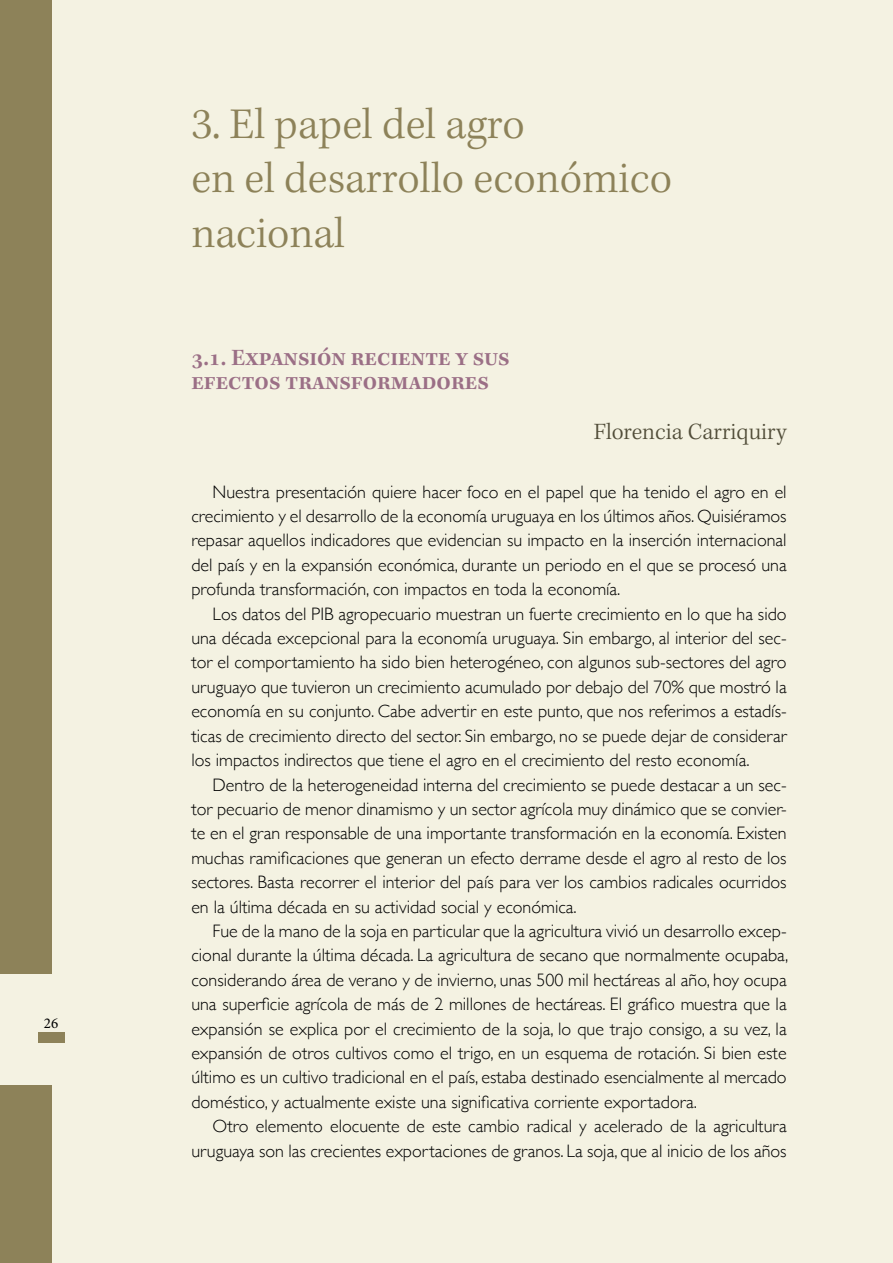
<style>
.page{position:relative;width:893px;height:1263px;background:#f4f2e2}
.page>*{position:absolute;margin:0;border:0;box-sizing:border-box;transform-origin:0 0}
.t1{font:300 45px/54.4px "Kepler Std";color:#8d8259}
.t2{font:600 24px/24.5px "Kepler Std";color:#9b6f86}
.t3{font:300 24px "Kepler Std";color:#514d39}
.t4{font:300 18px/24.5px "Gill Sans";color:#000;text-align:justify}
.t5{font:15px "Minion Pro";color:#000}
</style>
<div class="page">
<div style="left:38px;top:1032px;width:26px;height:10px;background:#8d8259"></div>
<div style="left:0;top:0;width:51px;height:974px;background:#8d8259"></div>
<div style="left:0;top:1085px;width:51px;height:178px;background:#8d8259"></div>
<p class="t5" style="left:44px;top:1013px;width:16px">26</p>
<h1 class="t1" style="left:191px;top:98px;width:482px">3. El papel del agro<br>en el desarrollo económico nacional</h1>
<h2 class="t2" style="left:191px;top:346px;width:320px">3.1. Expansión reciente y sus efectos transformadores</h2>
<h2 class="t3" style="left:594px;top:418px;width:194px">Florencia Carriquiry</h2>
<p class="t4" style="left:191px;top:479px;width:597px;text-indent:21px">Nuestra presentación quiere hacer foco en el papel que ha tenido el agro en el crecimiento y el desarrollo de la economía uruguaya en los últimos años. Quisiéramos repasar aquellos indicadores que evidencian su impacto en la inserción internacional del país y en la expansión económica, durante un periodo en el que se procesó una profunda transformación, con impactos en toda la economía.</p>
<p class="t4" style="left:191px;top:601px;width:597px;text-indent:21px">Los datos del PIB agropecuario muestran un fuerte crecimiento en lo que ha sido una década excepcional para la economía uruguaya. Sin embargo, al interior del sec&shy;tor el comportamiento ha sido bien heterogéneo, con algunos sub-sectores del agro uruguayo que tuvieron un crecimiento acumulado por debajo del 70% que mostró la economía en su conjunto. Cabe advertir en este punto, que nos referimos a estadís&shy;ticas de crecimiento directo del sector. Sin embargo, no se puede dejar de considerar los impactos indirectos que tiene el agro en el crecimiento del resto economía.</p>
<p class="t4" style="left:191px;top:771px;width:597px;text-indent:21px">Dentro de la heterogeneidad interna del crecimiento se puede destacar a un sec&shy;tor pecuario de menor dinamismo y un sector agrícola muy dinámico que se convier&shy;te en el gran responsable de una importante transformación en la economía. Existen muchas ramificaciones que generan un efecto derrame desde el agro al resto de los sectores. Basta recorrer el interior del país para ver los cambios radicales ocurridos en la última década en su actividad social y económica.</p>
<p class="t4" style="left:191px;top:918px;width:598px;text-indent:21px">Fue de la mano de la soja en particular que la agricultura vivió un desarrollo excep&shy;cional durante la última década. La agricultura de secano que normalmente ocupaba, considerando área de verano y de invierno, unas 500 mil hectáreas al año, hoy ocupa una superficie agrícola de más de 2 millones de hectáreas. El gráfico muestra que la expansión se explica por el crecimiento de la soja, lo que trajo consigo, a su vez, la expansión de otros cultivos como el trigo, en un esquema de rotación. Si bien este último es un cultivo tradicional en el país, estaba destinado esencialmente al mercado doméstico, y actualmente existe una significativa corriente exportadora.</p>
<p class="t4" style="left:191px;top:1113px;width:597px;text-align:right">Otro elemento elocuente de este cambio radical y acelerado de la agricultura uruguaya son las crecientes exportaciones de granos. La soja, que al inicio de los años</p>
</div>
